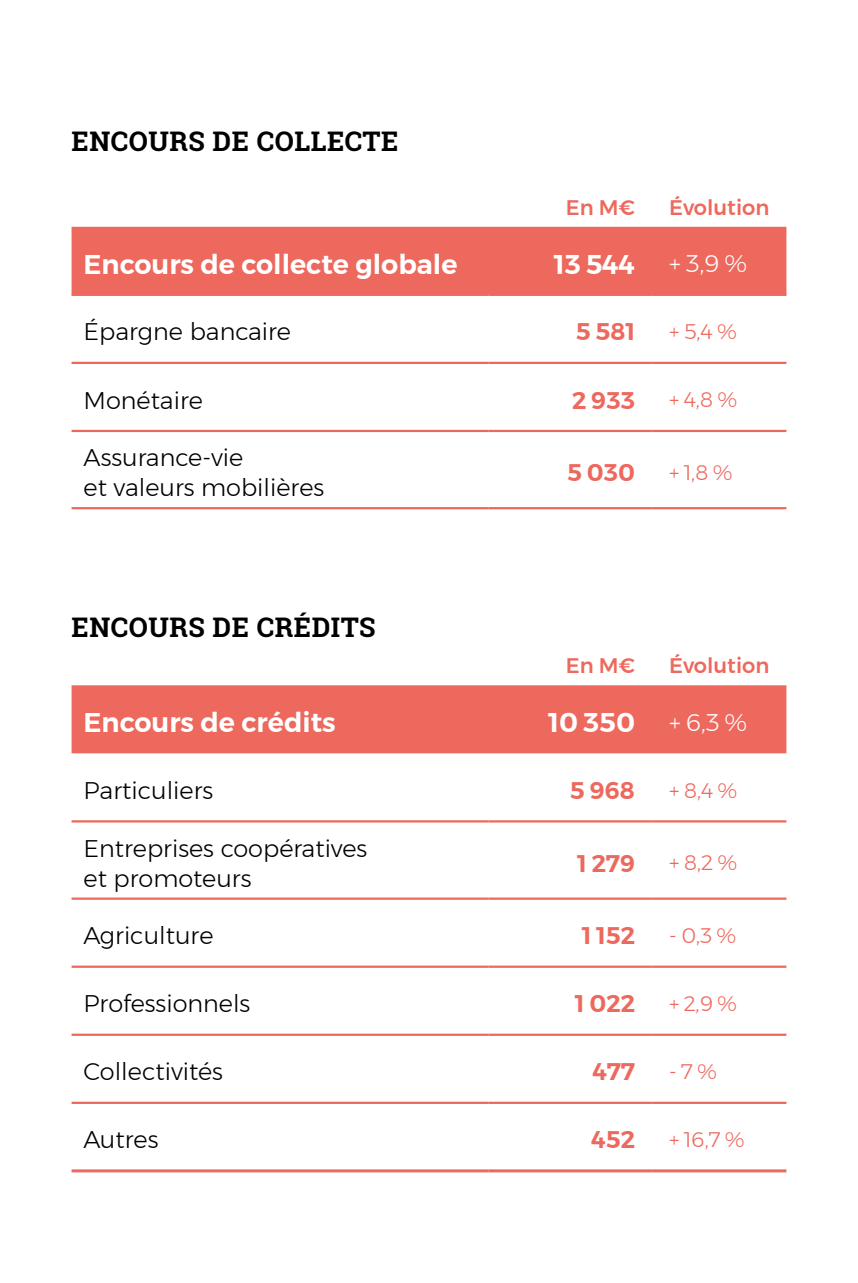
<style>
.page{position:relative;width:858px;height:1283px;background:#fff}
.page>*{position:absolute;margin:0;border:0;box-sizing:border-box;transform-origin:0 0}
.t1{font:600 27px "Montserrat";color:#fff}
.t2{font:700 27px "Roboto Slab";letter-spacing:.02em;color:#000}
.t3{font:300 24px/30px "Montserrat";color:#000}
.t4{font:600 24px "Montserrat";color:#ed685d}
.t5{font:300 24px "Montserrat";color:#fff}
.t6{font:300 21px "Montserrat";color:#ed685d}
.t7{font:500 21px "Montserrat";color:#ed685d}
</style>
<div class="page">
<div style="left:72px;top:227px;width:714px;height:67px;background:#ed685d"></div>
<hr style="left:72px;top:294px;width:416px;height:2px;background:#ed685d">
<hr style="left:488px;top:294px;width:164px;height:2px;background:#ed685d">
<hr style="left:652px;top:294px;width:134px;height:2px;background:#ed685d">
<hr style="left:72px;top:362px;width:416px;height:2px;background:#ed685d">
<hr style="left:488px;top:362px;width:164px;height:2px;background:#ed685d">
<hr style="left:652px;top:362px;width:134px;height:2px;background:#ed685d">
<hr style="left:72px;top:430px;width:416px;height:2px;background:#ed685d">
<hr style="left:72px;top:507px;width:416px;height:2px;background:#ed685d">
<hr style="left:488px;top:430px;width:164px;height:2px;background:#ed685d">
<hr style="left:488px;top:507px;width:164px;height:2px;background:#ed685d">
<hr style="left:652px;top:430px;width:134px;height:2px;background:#ed685d">
<hr style="left:652px;top:507px;width:134px;height:2px;background:#ed685d">
<div style="left:72px;top:685px;width:714px;height:68px;background:#ed685d"></div>
<hr style="left:72px;top:820px;width:416px;height:2px;background:#ed685d">
<hr style="left:488px;top:820px;width:164px;height:2px;background:#ed685d">
<hr style="left:652px;top:820px;width:134px;height:2px;background:#ed685d">
<hr style="left:72px;top:897px;width:416px;height:2px;background:#ed685d">
<hr style="left:488px;top:897px;width:164px;height:2px;background:#ed685d">
<hr style="left:652px;top:897px;width:134px;height:2px;background:#ed685d">
<hr style="left:72px;top:965px;width:416px;height:3px;background:#ed685d">
<hr style="left:488px;top:965px;width:164px;height:3px;background:#ed685d">
<hr style="left:652px;top:965px;width:134px;height:3px;background:#ed685d">
<hr style="left:72px;top:1033px;width:416px;height:3px;background:#ed685d">
<hr style="left:488px;top:1033px;width:164px;height:3px;background:#ed685d">
<hr style="left:652px;top:1033px;width:134px;height:3px;background:#ed685d">
<hr style="left:72px;top:1101px;width:416px;height:3px;background:#ed685d">
<hr style="left:72px;top:1169px;width:416px;height:3px;background:#ed685d">
<hr style="left:488px;top:1101px;width:164px;height:3px;background:#ed685d">
<hr style="left:488px;top:1169px;width:164px;height:3px;background:#ed685d">
<hr style="left:652px;top:1101px;width:134px;height:3px;background:#ed685d">
<hr style="left:652px;top:1169px;width:134px;height:3px;background:#ed685d">
<p class="t2" style="left:72px;top:123px;width:328px">ENCOURS DE COLLECTE</p>
<p class="t7" style="left:565px;top:191px;width:71px">En M€</p>
<p class="t7" style="left:669px;top:191px;width:102px">Évolution</p>
<p class="t1" style="left:84px;top:243px;width:375px">Encours de collecte globale</p>
<p class="t1" style="left:554px;top:243px;width:82px">13 544</p>
<p class="t5" style="left:669px;top:246px;width:79px">+ 3,9 %</p>
<p class="t3" style="left:84px;top:316px;width:209px">Épargne bancaire</p>
<p class="t4" style="left:575px;top:313px;width:61px">5 581</p>
<p class="t6" style="left:669px;top:316px;width:69px">+ 5,4 %</p>
<p class="t3" style="left:84px;top:385px;width:121px">Monétaire</p>
<p class="t4" style="left:572px;top:381px;width:64px">2 933</p>
<p class="t6" style="left:669px;top:384px;width:70px">+ 4,8 %</p>
<p class="t3" style="left:84px;top:442px;width:242px">Assurance-vie<br>et valeurs mobilières</p>
<p class="t4" style="left:567px;top:453px;width:69px">5 030</p>
<p class="t6" style="left:669px;top:456px;width:65px">+ 1,8 %</p>
<p class="t2" style="left:72px;top:609px;width:305px">ENCOURS DE CRÉDITS</p>
<p class="t7" style="left:565px;top:649px;width:71px">En M€</p>
<p class="t7" style="left:669px;top:649px;width:102px">Évolution</p>
<p class="t1" style="left:84px;top:701px;width:253px">Encours de crédits</p>
<p class="t1" style="left:548px;top:701px;width:88px">10 350</p>
<p class="t5" style="left:669px;top:704px;width:79px">+ 6,3 %</p>
<p class="t3" style="left:84px;top:775px;width:131px">Particuliers</p>
<p class="t4" style="left:569px;top:771px;width:67px">5 968</p>
<p class="t6" style="left:669px;top:774px;width:70px">+ 8,4 %</p>
<p class="t3" style="left:84px;top:832px;width:285px">Entreprises coopératives et promoteurs</p>
<p class="t4" style="left:577px;top:844px;width:59px">1 279</p>
<p class="t6" style="left:669px;top:847px;width:69px">+ 8,2 %</p>
<p class="t3" style="left:84px;top:920px;width:131px">Agriculture</p>
<p class="t4" style="left:582px;top:916px;width:54px">1 152</p>
<p class="t6" style="left:669px;top:919px;width:69px">- 0,3 %</p>
<p class="t3" style="left:84px;top:988px;width:168px">Professionnels</p>
<p class="t4" style="left:575px;top:984px;width:61px">1 022</p>
<p class="t6" style="left:669px;top:987px;width:69px">+ 2,9 %</p>
<p class="t3" style="left:84px;top:1056px;width:141px">Collectivités</p>
<p class="t4" style="left:592px;top:1053px;width:44px">477</p>
<p class="t6" style="left:669px;top:1055px;width:49px">- 7 %</p>
<p class="t3" style="left:84px;top:1124px;width:76px">Autres</p>
<p class="t4" style="left:591px;top:1121px;width:45px">452</p>
<p class="t6" style="left:669px;top:1123px;width:77px">+ 16,7 %</p>
</div>
